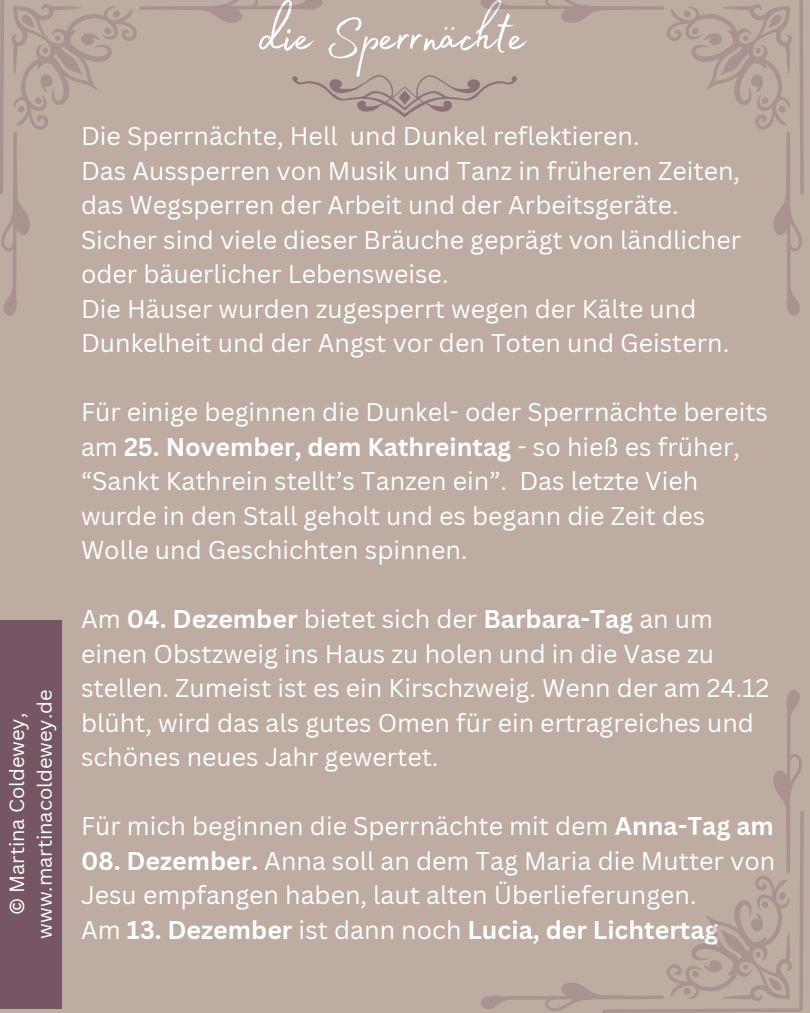
<style>
.page{position:relative;width:810px;height:1013px;background:#fff}
.page>*{position:absolute;margin:0;border:0;box-sizing:border-box;transform-origin:0 0}
.t1{font:66px "Madelyn Fill";color:#fff}
.t2{font:25px/34.5px "Canva Sans";color:#fff}
.t3{font:20px/27.8px "Canva Sans";color:#fff;text-align:center}
.s1{font-weight:700}
</style>
<div class="page">
<div style="left:0;top:0;width:810px;height:1012px;background:#beaba2"></div>
<div style="left:0;top:620px;width:62px;height:388px;background:#765664"></div>
<svg style="left:323px;top:75px;width:158px;height:42px"></svg>
<svg style="left:481px;top:0;width:323px;height:316px"></svg>
<svg style="left:0;top:0;width:323px;height:316px"></svg>
<svg style="left:481px;top:690px;width:323px;height:322px"></svg>
<p class="t3" style="left:3px;top:938px;width:251px;rotate:-90deg">© Martina Coldewey, www.martinacoldewey.de</p>
<p class="t1" style="left:259px;top:-14px;width:269px">die Sperrnächte</p>
<h1 class="t2" style="left:81px;top:118px;width:662px">Die Sperrnächte, Hell und Dunkel reflektieren.<br>Das Aussperren von Musik und Tanz in früheren Zeiten, das Wegsperren der Arbeit und der Arbeitsgeräte.<br>Sicher sind viele dieser Bräuche geprägt von ländlicher oder bäuerlicher Lebensweise.<br>Die Häuser wurden zugesperrt wegen der Kälte und Dunkelheit und der Angst vor den Toten und Geistern.</h1>
<p class="t2" style="left:81px;top:394px;width:689px">Für einige beginnen die Dunkel- oder Sperrnächte bereits am <span class="s1">25. November, dem Kathreintag</span> - so hieß es früher, “Sankt Kathrein stellt’s Tanzen ein”. Das letzte Vieh wurde in den Stall geholt und es begann die Zeit des Wolle und Geschichten spinnen.</p>
<h2 class="t2" style="left:81px;top:601px;width:690px">Am <span class="s1">04. Dezember</span> bietet sich der <span class="s1">Barbara-Tag</span> an um einen Obstzweig ins Haus zu holen und in die Vase zu stellen. Zumeist ist es ein Kirschzweig. Wenn der am 24.12 blüht, wird das als gutes Omen für ein ertragreiches und schönes neues Jahr gewertet.</h2>
<h2 class="t2" style="left:81px;top:808px;width:694px">Für mich beginnen die Sperrnächte mit dem <span class="s1">Anna-Tag am</span></h2>
<h2 class="t2" style="left:81px;top:843px;width:696px"><span class="s1">08. Dezember.</span> Anna soll an dem Tag Maria die Mutter von<br>Jesu empfangen haben, laut alten Überlieferungen.<br>Am <span class="s1">13. Dezember</span> ist dann noch <span class="s1">Lucia, der Lichtertag</span></h2>
</div>
